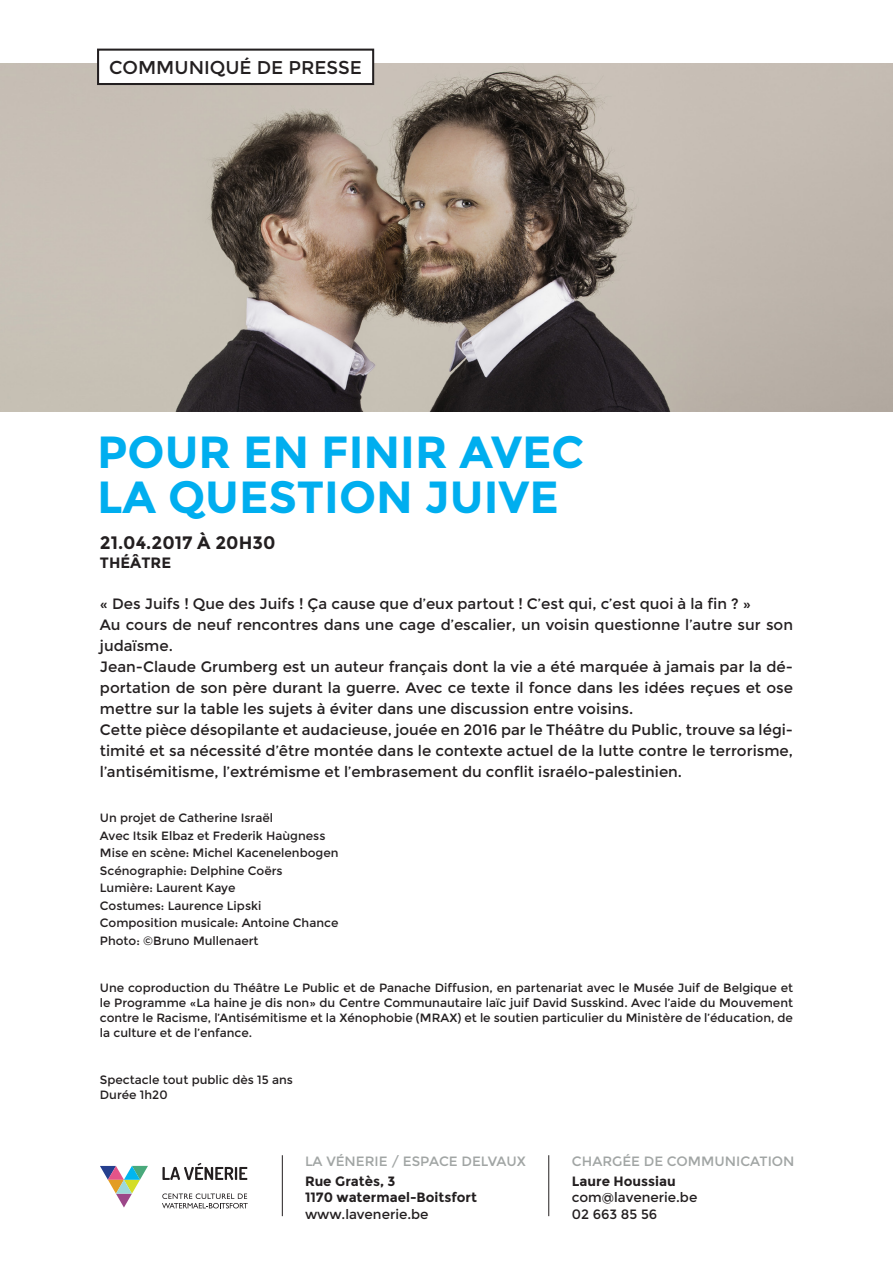
<style>
.page{position:relative;width:893px;height:1263px;background:#fff}
.page>*{position:absolute;margin:0;border:0;box-sizing:border-box;transform-origin:0 0}
.t1{font:700 45px "Montserrat";color:#00aeef}
.t2{font:18.45px "Montserrat";color:#231f20}
.t3{font:700 18px "Montserrat";color:#231f20}
.t4{font:15px/21px "Montserrat";color:#231f20;text-align:justify}
.t5{font:700 15px "Montserrat";color:#231f20}
.t6{font:700 13.5px "Montserrat";color:#231f20}
.t7{font:13.5px "Montserrat";color:#a1a5a4}
.t8{font:13.5px "Montserrat";color:#231f20}
.t9{font:12px/15px "Montserrat";color:#231f20;text-align:justify}
</style>
<div class="page">
<img style="left:0;top:64px;width:893px;height:347px">
<div style="left:98px;top:50px;width:275px;height:34px;background:#fff"></div>
<div style="left:97px;top:49px;width:277px;height:36px;border:2px solid #231f20"></div>
<svg style="left:100px;top:1166px;width:48px;height:41px"></svg>
<svg style="left:162px;top:1163px;width:85px;height:17px"></svg>
<svg style="left:162px;top:1193px;width:86px;height:15px"></svg>
<hr style="left:282px;top:1155px;width:1px;height:61px;background:#231f20">
<hr style="left:548px;top:1155px;width:1px;height:61px;background:#231f20">
<p class="t2" style="left:109px;top:57px;width:254px">COMMUNIQUÉ DE PRESSE</p>
<p class="t1" style="left:97px;top:425px;width:489px">POUR EN FINIR AVEC</p>
<p class="t1" style="left:97px;top:470px;width:463px">LA QUESTION JUIVE</p>
<p class="t3" style="left:100px;top:532px;width:177px">21.04.2017 À 20H30</p>
<p class="t5" style="left:100px;top:554px;width:73px">THÉÂTRE</p>
<p class="t4" style="left:100px;top:593px;width:653px">« Des Juifs ! Que des Juifs ! Ça cause que d’eux partout ! C’est qui, c’est quoi à la fin ? »</p>
<p class="t4" style="left:100px;top:614px;width:695px">Au cours de neuf rencontres dans une cage d’escalier, un voisin questionne l’autre sur son judaïsme.</p>
<p class="t4" style="left:100px;top:656px;width:695px">Jean-Claude Grumberg est un auteur français dont la vie a été marquée à jamais par la dé&shy;portation de son père durant la guerre. Avec ce texte il fonce dans les idées reçues et ose mettre sur la table les sujets à éviter dans une discussion entre voisins.</p>
<p class="t4" style="left:100px;top:719px;width:695px">Cette pièce désopilante et audacieuse, jouée en 2016 par le Théâtre du Public, trouve sa légi&shy;timité et sa nécessité d’être montée dans le contexte actuel de la lutte contre le terrorisme, l’antisémitisme, l’extrémisme et l’embrasement du conflit israélo-palestinien.</p>
<p class="t9" style="left:100px;top:810px;width:175px">Un projet de Catherine Israël</p>
<p class="t9" style="left:100px;top:828px;width:227px">Avec Itsik Elbaz et Frederik Haùgness</p>
<p class="t9" style="left:100px;top:845px;width:240px">Mise en scène: Michel Kacenelenbogen</p>
<p class="t9" style="left:100px;top:863px;width:184px">Scénographie: Delphine Coërs</p>
<p class="t9" style="left:100px;top:880px;width:137px">Lumière: Laurent Kaye</p>
<p class="t9" style="left:100px;top:898px;width:163px">Costumes: Laurence Lipski</p>
<p class="t9" style="left:100px;top:915px;width:240px">Composition musicale: Antoine Chance</p>
<p class="t9" style="left:100px;top:933px;width:160px">Photo: ©Bruno Mullenaert</p>
<p class="t9" style="left:100px;top:980px;width:695px">Une coproduction du Théâtre Le Public et de Panache Diffusion, en partenariat avec le Musée Juif de Belgique et le Programme «La haine je dis non» du Centre Communautaire laïc juif David Susskind. Avec l’aide du Mouvement contre le Racisme, l’Antisémitisme et la Xénophobie (MRAX) et le soutien particulier du Ministère de l’éducation, de la culture et de l’enfance.</p>
<p class="t9" style="left:100px;top:1072px;width:194px">Spectacle tout public dès 15 ans</p>
<p class="t9" style="left:100px;top:1087px;width:69px">Durée 1h20</p>
<p class="t7" style="left:305px;top:1153px;width:222px">LA VÉNERIE / ESPACE DELVAUX</p>
<p class="t7" style="left:572px;top:1153px;width:224px">CHARGÉE DE COMMUNICATION</p>
<p class="t6" style="left:572px;top:1173px;width:106px">Laure Houssiau</p>
<p class="t8" style="left:572px;top:1190px;width:127px">com@lavenerie.be</p>
<p class="t8" style="left:572px;top:1206px;width:87px">02 663 85 56</p>
<p class="t6" style="left:305px;top:1173px;width:92px">Rue Gratès, 3</p>
<p class="t6" style="left:305px;top:1189px;width:174px">1170 watermael-Boitsfort</p>
<p class="t8" style="left:305px;top:1206px;width:125px">www.lavenerie.be</p>
</div>
